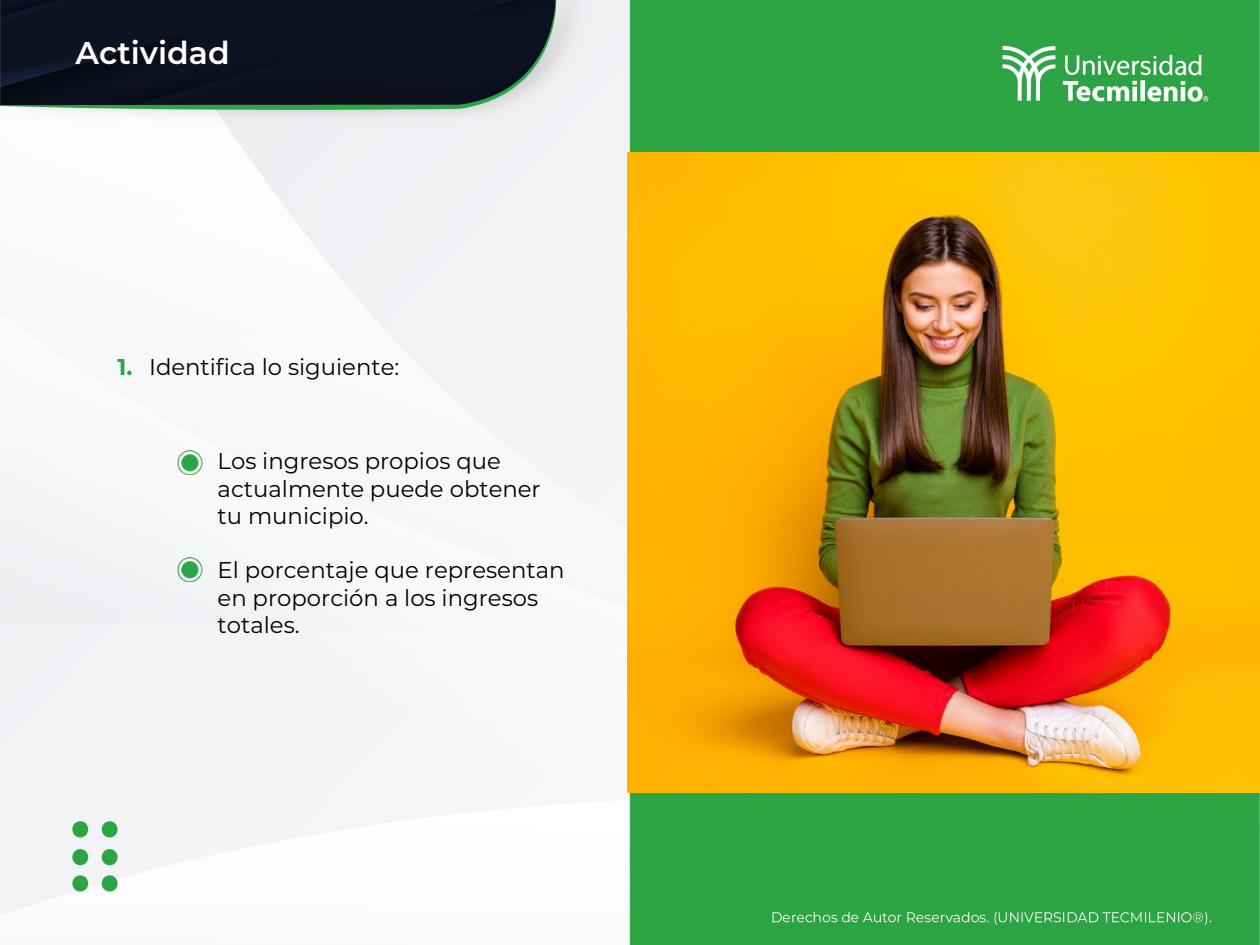
<style>
.page{position:relative;width:1260px;height:945px;background:#fff}
.page>*{position:absolute;margin:0;border:0;box-sizing:border-box;transform-origin:0 0}
.t1{font:600 31.5px "Montserrat";color:#fff}
.t2{font:22.75px/27.3px "Montserrat";color:#000}
.t3{font:700 22.75px "Montserrat";color:#2aa645}
</style>
<div class="page">
<img style="left:0;top:0;width:1260px;height:945px">
<img style="left:628px;top:152px;width:632px;height:641px">
<img style="left:137px;top:428px;width:81px;height:46px">
<img style="left:137px;top:536px;width:81px;height:46px">
<h1 class="t1" style="left:76px;top:31px;width:156px">Actividad</h1>
<p class="t3" style="left:118px;top:351px;width:16px">1.</p>
<p class="t2" style="left:149px;top:352px;width:252px">Identifica lo siguiente:</p>
<p class="t2" style="left:218px;top:447px;width:325px">Los ingresos propios que actualmente puede obtener tu municipio.</p>
<p class="t2" style="left:218px;top:556px;width:348px">El porcentaje que representan en proporción a los ingresos totales.</p>
</div>
